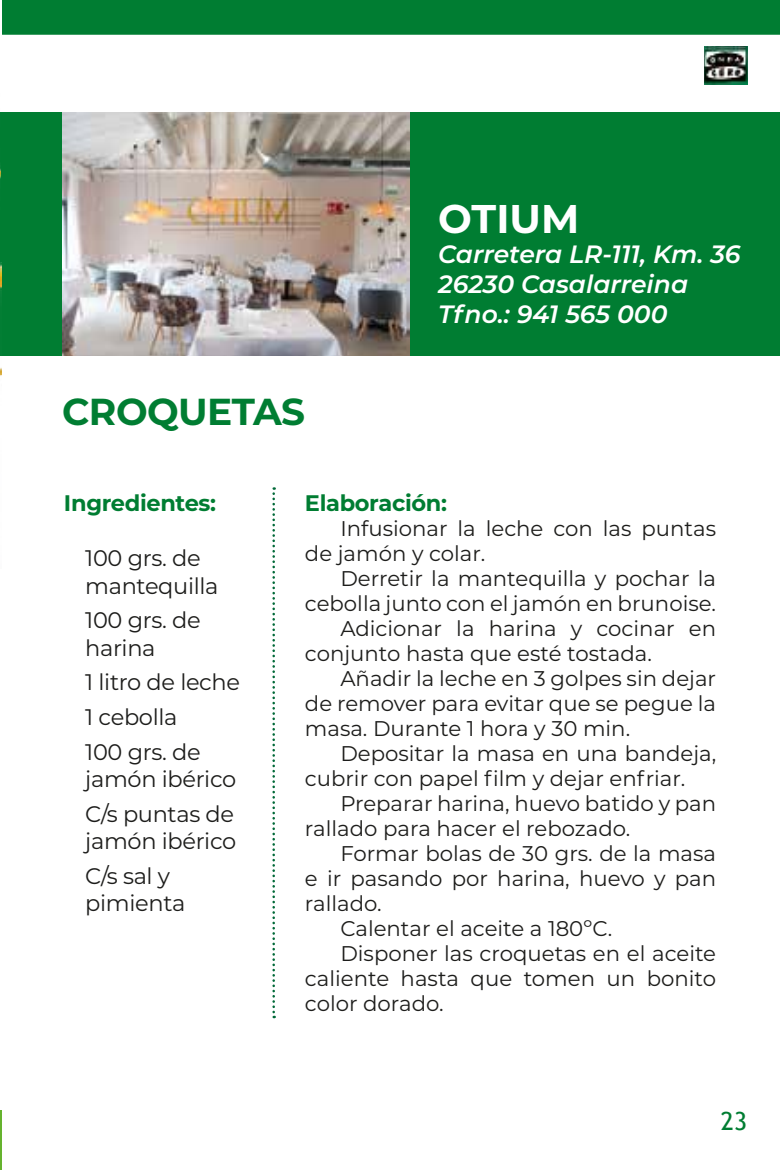
<style>
.page{position:relative;width:780px;height:1170px;background:#fff}
.page>*{position:absolute;margin:0;border:0;box-sizing:border-box;transform-origin:0 0}
.t1{font:700 40px "Montserrat";color:#fff}
.t2{font:700 37.5px "Montserrat";letter-spacing:-.015em;color:#007d32}
.t3{font:italic 600 25px/30px "Montserrat";color:#fff}
.t4{font:25px "Trebuchet MS";color:#007d32}
.t5{font:22.5px/34.5px "Montserrat";letter-spacing:-.015em;color:#1d1d1b}
.t6{font:700 22.5px "Montserrat";letter-spacing:-.015em;color:#007d32}
.t7{font:21.25px/25px "Montserrat";color:#1d1d1b}
</style>
<div class="page">
<img style="left:704px;top:46px;width:43px;height:3px">
<img style="left:704px;top:49px;width:43px;height:35px">
<div style="left:0;top:113px;width:780px;height:243px;background:#007d32"></div>
<img style="left:62px;top:113px;width:348px;height:243px">
<svg style="left:272px;top:487px;width:3px;height:531px"></svg>
<hr style="left:0;top:1110px;width:1px;height:59px;background:#65b32e">
<img style="left:0;top:286px;width:1px;height:90px">
<img style="left:0;top:112px;width:1px;height:174px">
<div style="left:2px;top:0;width:778px;height:35px;background:#007d32"></div>
<h2 class="t2" style="left:62px;top:384px;width:245px">CROQUETAS</h2>
<h1 class="t1" style="left:438px;top:189px;width:142px">OTIUM</h1>
<p class="t3" style="left:438px;top:237px;width:304px">Carretera LR-111, Km. 36<br>26230 Casalarreina<br>Tfno.: 941 565 000</p>
<p class="t6" style="left:64px;top:487px;width:153px">Ingredientes:</p>
<p class="t5" style="left:85px;top:543px;width:135px;line-height:27.5px">100 grs. de mantequilla</p>
<p class="t5" style="left:85px;top:605px;width:117px;line-height:27.5px">100 grs. de harina</p>
<p class="t5" style="left:85px;top:664px;width:156px">1 litro de leche<br>1 cebolla<br>100 grs. de</p>
<p class="t5" style="left:85px;top:761px;width:152px">jamón ibérico<br>C/s puntas de</p>
<p class="t5" style="left:85px;top:823px;width:152px">jamón ibérico<br>C/s sal y</p>
<p class="t5" style="left:85px;top:885px;width:102px">pimienta</p>
<p class="t6" style="left:305px;top:487px;width:144px">Elaboración:</p>
<p class="t7" style="left:305px;top:515px;width:412px;text-indent:35px">Infusionar la leche con las puntas de jamón y colar.</p>
<p class="t7" style="left:340px;top:565px;width:377px">Derretir la mantequilla y pochar la</p>
<p class="t7" style="left:305px;top:590px;width:412px">cebolla junto con el jamón en brunoise.</p>
<p class="t7" style="left:340px;top:615px;width:377px">Adicionar la harina y cocinar en</p>
<p class="t7" style="left:305px;top:640px;width:348px">conjunto hasta que esté tostada.</p>
<p class="t7" style="left:340px;top:665px;width:377px">Añadir la leche en 3 golpes sin dejar</p>
<p class="t7" style="left:305px;top:690px;width:412px">de remover para evitar que se pegue la</p>
<p class="t7" style="left:305px;top:715px;width:327px">masa. Durante 1 hora y 30 min.</p>
<p class="t7" style="left:340px;top:740px;width:377px">Depositar la masa en una bandeja,</p>
<p class="t7" style="left:305px;top:765px;width:382px">cubrir con papel film y dejar enfriar.</p>
<p class="t7" style="left:340px;top:790px;width:377px">Preparar harina, huevo batido y pan</p>
<p class="t7" style="left:305px;top:815px;width:327px">rallado para hacer el rebozado.</p>
<p class="t7" style="left:340px;top:840px;width:377px">Formar bolas de 30 grs. de la masa</p>
<p class="t7" style="left:305px;top:865px;width:413px">e ir pasando por harina, huevo y pan</p>
<p class="t7" style="left:305px;top:890px;width:78px">rallado.</p>
<p class="t7" style="left:340px;top:915px;width:273px">Calentar el aceite a 180ºC.</p>
<p class="t7" style="left:340px;top:940px;width:377px">Disponer las croquetas en el aceite</p>
<p class="t7" style="left:305px;top:965px;width:413px">caliente hasta que tomen un bonito</p>
<p class="t7" style="left:305px;top:990px;width:140px">color dorado.</p>
<p class="t4" style="left:721px;top:1106px;width:28px">23</p>
</div>
